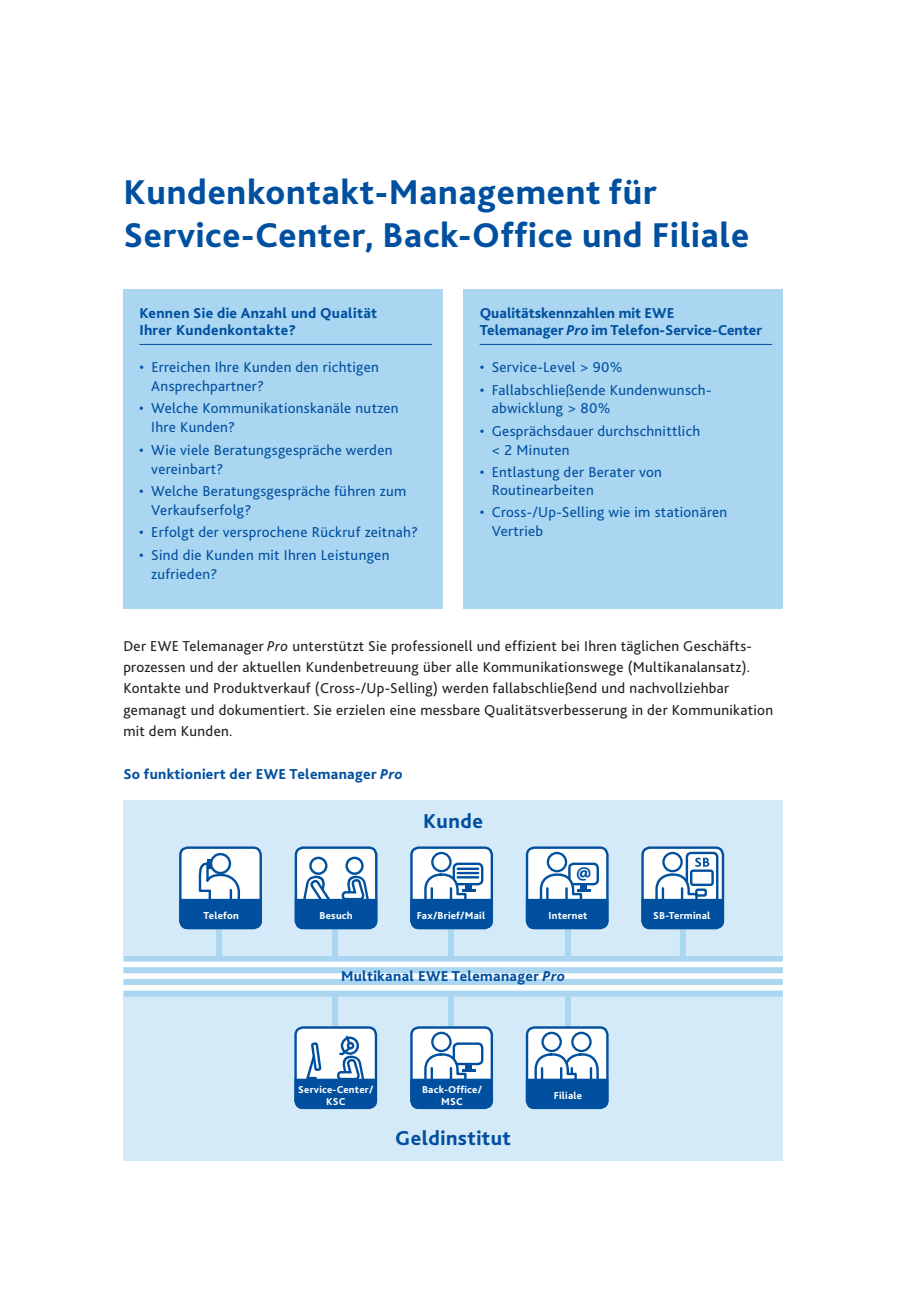
<style>
.page{position:relative;width:919px;height:1289px;background:#fff}
.page>*{position:absolute;margin:0;border:0;box-sizing:border-box;transform-origin:0 0}
.t1{font:800 36px/42.5px "Bliss 2";letter-spacing:.02em;color:#01509f}
.t2{font:800 21px "Bliss 2";letter-spacing:.02em;color:#01509f}
.t3{font:800 18.75px "Bliss 2";color:#01509f}
.t4{font:15px/18.8px "Bliss 2";letter-spacing:.02em;color:#01509f}
.t5{font:15px/21.3px "Bliss 2";letter-spacing:.02em;color:#231f20}
.t6{font:800 15px/17px "Bliss 2";letter-spacing:.02em;color:#01509f}
.t7{font:800 15px/17px "Bliss 2";color:#01509f}
.t8{font:800 10.5px/12px "Bliss 2";letter-spacing:.02em;color:#fff;text-align:center}
.s1{font-style:italic}
</style>
<div class="page">
<div style="left:123px;top:799px;width:659px;height:155px;background:#d4eaf8"></div>
<div style="left:123px;top:996px;width:659px;height:165px;background:#d4eaf8"></div>
<div style="left:123px;top:289px;width:319px;height:319px;background:#aad6f2"></div>
<hr style="left:139px;top:344px;width:293px;height:1px;background:#01509f">
<div style="left:463px;top:289px;width:319px;height:319px;background:#aad6f2"></div>
<hr style="left:479px;top:344px;width:293px;height:1px;background:#01509f">
<div style="left:216px;top:921px;width:6px;height:38px;background:#aad6f2"></div>
<div style="left:332px;top:921px;width:6px;height:38px;background:#aad6f2"></div>
<div style="left:448px;top:921px;width:6px;height:38px;background:#aad6f2"></div>
<div style="left:565px;top:921px;width:6px;height:38px;background:#aad6f2"></div>
<div style="left:679px;top:921px;width:6px;height:38px;background:#aad6f2"></div>
<div style="left:565px;top:993px;width:6px;height:38px;background:#aad6f2"></div>
<div style="left:448px;top:993px;width:6px;height:38px;background:#aad6f2"></div>
<div style="left:332px;top:993px;width:6px;height:38px;background:#aad6f2"></div>
<div style="left:296px;top:847px;width:80px;height:81px;background:#fff;border-radius:7px"></div>
<div style="left:295px;top:846px;width:82px;height:83px;border:2px solid #01509f;border-radius:7px"></div>
<div style="left:309px;top:856px;width:18px;height:18px;border:2px solid #01509f;border-radius:50%"></div>
<div style="left:345px;top:856px;width:18px;height:18px;border:2px solid #01509f;border-radius:50%"></div>
<svg style="left:294px;top:874px;width:84px;height:56px"></svg>
<div style="left:180px;top:847px;width:81px;height:81px;background:#fff;border-radius:7px"></div>
<div style="left:179px;top:846px;width:83px;height:83px;border:2px solid #01509f;border-radius:7px"></div>
<div style="left:210px;top:852px;width:21px;height:22px;border:2px solid #01509f;border-radius:50%"></div>
<svg style="left:179px;top:859px;width:83px;height:71px"></svg>
<div style="left:411px;top:847px;width:81px;height:81px;background:#fff;border-radius:7px"></div>
<div style="left:410px;top:846px;width:83px;height:83px;border:2px solid #01509f;border-radius:7px"></div>
<div style="left:452px;top:862px;width:31px;height:23px;border:2px solid #01509f;border-radius:4px"></div>
<hr style="left:457px;top:867px;width:21px;height:3px;background:#01509f">
<hr style="left:457px;top:871px;width:21px;height:3px;background:#01509f">
<svg style="left:410px;top:872px;width:84px;height:58px"></svg>
<div style="left:431px;top:851px;width:20px;height:21px;border:2px solid #01509f;border-radius:50%"></div>
<hr style="left:430px;top:888px;width:3px;height:15px;background:#01509f">
<hr style="left:449px;top:888px;width:3px;height:15px;background:#01509f">
<div style="left:527px;top:847px;width:80px;height:81px;background:#fff;border-radius:7px"></div>
<div style="left:525px;top:846px;width:83px;height:83px;border:2px solid #01509f;border-radius:7px"></div>
<div style="left:568px;top:862px;width:31px;height:23px;border:2px solid #01509f;border-radius:4px"></div>
<div style="left:546px;top:851px;width:21px;height:21px;border:2px solid #01509f;border-radius:50%"></div>
<svg style="left:525px;top:872px;width:84px;height:58px"></svg>
<div style="left:642px;top:847px;width:81px;height:81px;background:#fff;border-radius:7px"></div>
<div style="left:641px;top:846px;width:83px;height:83px;border:2px solid #01509f;border-radius:7px"></div>
<div style="left:685px;top:851px;width:33px;height:52px;border:2px solid #01509f;border-radius:4px"></div>
<svg style="left:641px;top:872px;width:84px;height:58px"></svg>
<div style="left:662px;top:851px;width:20px;height:21px;border:2px solid #01509f;border-radius:50%"></div>
<hr style="left:661px;top:888px;width:3px;height:15px;background:#01509f">
<hr style="left:680px;top:888px;width:3px;height:15px;background:#01509f">
<svg style="left:695px;top:857px;width:14px;height:9px"></svg>
<div style="left:690px;top:869px;width:23px;height:17px;border:2px solid #01509f;border-radius:2px"></div>
<div style="left:695px;top:888px;width:11px;height:8px;border:2px solid #01509f;border-radius:2px"></div>
<div style="left:411px;top:1027px;width:81px;height:80px;background:#fff;border-radius:7px"></div>
<div style="left:410px;top:1026px;width:83px;height:83px;border:2px solid #01509f;border-radius:7px"></div>
<div style="left:452px;top:1042px;width:31px;height:23px;border:2px solid #01509f;border-radius:4px"></div>
<svg style="left:410px;top:1052px;width:84px;height:57px"></svg>
<div style="left:431px;top:1031px;width:20px;height:21px;border:2px solid #01509f;border-radius:50%"></div>
<hr style="left:430px;top:1068px;width:3px;height:14px;background:#01509f">
<hr style="left:449px;top:1068px;width:3px;height:14px;background:#01509f">
<div style="left:295px;top:1027px;width:81px;height:80px;background:#fff;border-radius:7px"></div>
<div style="left:294px;top:1026px;width:83px;height:83px;border:2px solid #01509f;border-radius:7px"></div>
<svg style="left:294px;top:1033px;width:84px;height:76px"></svg>
<div style="left:527px;top:1027px;width:80px;height:80px;background:#fff;border-radius:7px"></div>
<div style="left:525px;top:1026px;width:83px;height:83px;border:2px solid #01509f;border-radius:7px"></div>
<div style="left:571px;top:1031px;width:20px;height:21px;border:2px solid #01509f;border-radius:50%"></div>
<div style="left:541px;top:1031px;width:21px;height:21px;border:2px solid #01509f;border-radius:50%"></div>
<svg style="left:525px;top:1052px;width:84px;height:57px"></svg>
<div style="left:123px;top:955px;width:659px;height:6px;background:#aad6f2"></div>
<div style="left:123px;top:967px;width:659px;height:6px;background:#aad6f2"></div>
<div style="left:123px;top:978px;width:659px;height:6px;background:#aad6f2"></div>
<div style="left:123px;top:990px;width:659px;height:6px;background:#aad6f2"></div>
<h1 class="t1" style="left:123px;top:170px;width:627px">Kundenkontakt-Management für<br>Service-Center, Back-Office und Filiale</h1>
<p class="t6" style="left:139px;top:304px;width:239px">Kennen Sie die Anzahl und Qualität<br>Ihrer Kundenkontakte?</p>
<p class="t4" style="left:151px;top:357px;width:229px;text-indent:-12px">• Erreichen Ihre Kunden den richtigen<br>Ansprechpartner?</p>
<p class="t4" style="left:151px;top:399px;width:249px;text-indent:-12px">• Welche Kommunikationskanäle nutzen<br>Ihre Kunden?</p>
<p class="t4" style="left:151px;top:440px;width:243px;text-indent:-12px">• Wie viele Beratungsgespräche werden vereinbart?</p>
<p class="t4" style="left:151px;top:481px;width:256px;text-indent:-12px">• Welche Beratungsgespräche führen zum<br>Verkaufserfolg?</p>
<p class="t4" style="left:139px;top:522px;width:280px">• Erfolgt der versprochene Rückruf zeitnah?</p>
<p class="t4" style="left:151px;top:545px;width:240px;text-indent:-12px">• Sind die Kunden mit Ihren Leistungen zufrieden?</p>
<p class="t7" style="left:479px;top:304px;width:284px">Qualitätskennzahlen mit EWE<br>Telemanager <span class="s1">Pro</span> im Telefon-Service-Center</p>
<p class="t4" style="left:479px;top:357px;width:144px">• Service-Level &gt; 90%</p>
<p class="t4" style="left:491px;top:380px;width:221px;text-indent:-12px">• Fallabschließende Kundenwunsch&shy;abwicklung &gt; 80%</p>
<p class="t4" style="left:491px;top:421px;width:210px;text-indent:-12px">• Gesprächsdauer durchschnittlich &lt; 2 Minuten</p>
<p class="t4" style="left:491px;top:463px;width:172px;line-height:17.2px;text-indent:-12px">• Entlastung der Berater von<br>Routinearbeiten</p>
<p class="t4" style="left:491px;top:502px;width:237px;text-indent:-12px">• Cross-/Up-Selling wie im stationären<br>Vertrieb</p>
<p class="t5" style="left:123px;top:635px;width:651px">Der EWE Telemanager <span class="s1">Pro</span> unterstützt Sie professionell und effizient bei Ihren täglichen Geschäfts&shy;prozessen und der aktuellen Kundenbetreuung über alle Kommunikationswege (Multikanalansatz).<br>Kontakte und Produktverkauf (Cross-/Up-Selling) werden fallabschließend und nachvollziehbar gemanagt und dokumentiert. Sie erzielen eine messbare Qualitätsverbesserung in der Kommunikation mit dem Kunden.</p>
<p class="t6" style="left:123px;top:764px;width:281px">So funktioniert der EWE Telemanager <span class="s1">Pro</span></p>
<h2 class="t2" style="left:423px;top:808px;width:61px">Kunde</h2>
<p class="t3" style="left:576px;top:860px;width:16px">@</p>
<p class="t8" style="left:203px;top:909px;width:37px">Telefon</p>
<p class="t8" style="left:319px;top:909px;width:35px">Besuch</p>
<p class="t8" style="left:417px;top:909px;width:70px">Fax/Brief/Mail</p>
<p class="t8" style="left:548px;top:909px;width:40px">Internet</p>
<p class="t8" style="left:653px;top:909px;width:59px">SB-Terminal</p>
<p class="t6" style="left:341px;top:967px;width:226px">Multikanal EWE Telemanager <span class="s1">Pro</span></p>
<p class="t8" style="left:298px;top:1082px;width:77px">Service-Center/<br>KSC</p>
<p class="t8" style="left:422px;top:1082px;width:62px">Back-Office/<br>MSC</p>
<p class="t8" style="left:553px;top:1088px;width:30px">Filiale</p>
<h2 class="t2" style="left:395px;top:1125px;width:117px">Geldinstitut</h2>
</div>
